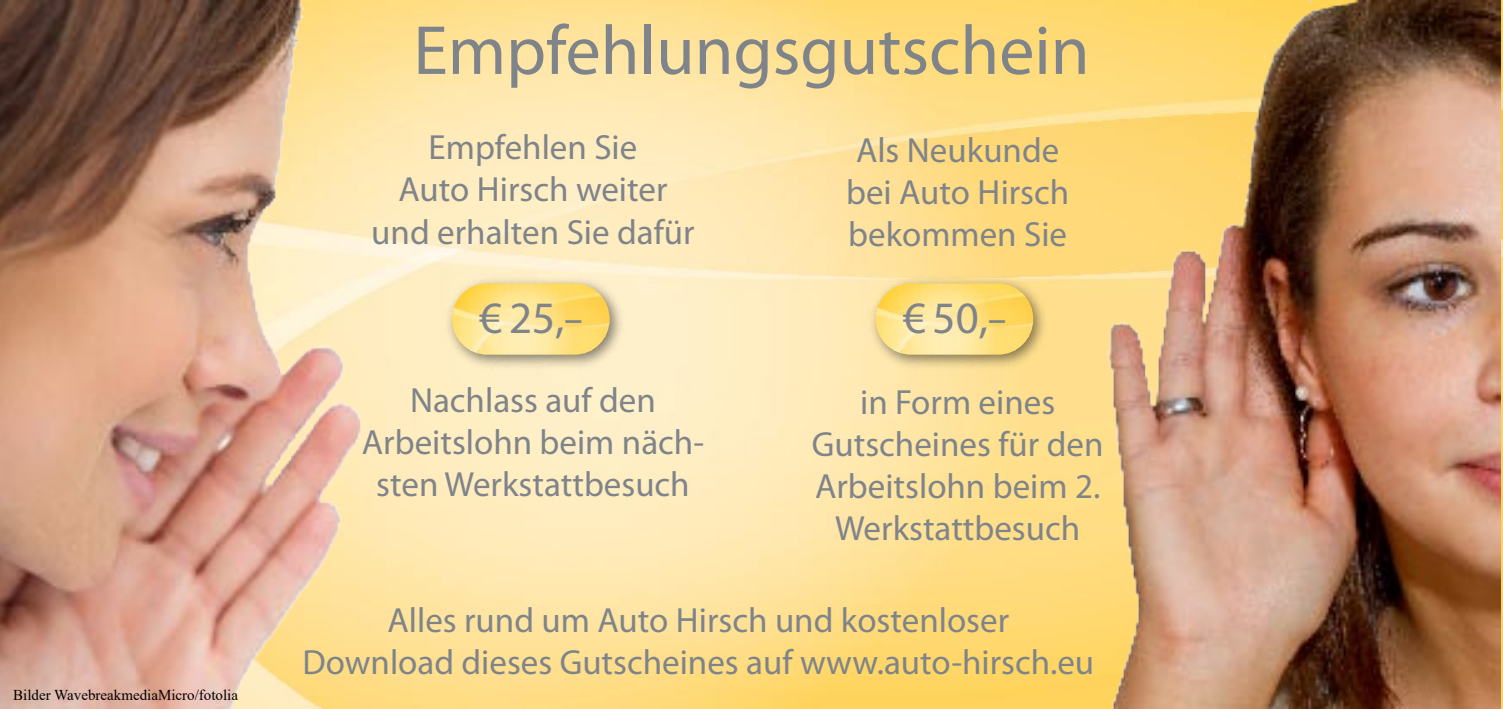
<style>
.page{position:relative;width:1503px;height:709px;background:#fff}
.page>*{position:absolute;margin:0;border:0;box-sizing:border-box;transform-origin:0 0}
.t1{font:70px "Myriad Pro";color:#7f848a}
.t2{font:45px "Myriad Pro";color:#7f848a}
.t3{font:35px/42px "Myriad Pro";color:#7f848a;text-align:center}
.t4{font:15px "Times New Roman";color:#000}
</style>
<div class="page">
<img style="left:547px;top:0;width:955px;height:709px">
<img style="left:0;top:0;width:547px;height:709px">
<div style="left:866px;top:274px;width:183px;height:97px;background:#000;opacity:.5"></div>
<img style="left:875px;top:283px;width:117px;height:72px">
<div style="left:442px;top:274px;width:184px;height:97px;background:#000;opacity:.5"></div>
<img style="left:452px;top:283px;width:157px;height:72px">
<img style="left:992px;top:0;width:508px;height:709px">
<p class="t4" style="left:13px;top:685px;width:226px">Bilder WavebreakmediaMicro/fotolia</p>
<h1 class="t1" style="left:413px;top:7px;width:677px">Empfehlungsgutschein</h1>
<p class="t3" style="left:371px;top:126px;width:325px">Empfehlen Sie<br>Auto Hirsch weiter und erhalten Sie dafür</p>
<p class="t3" style="left:846px;top:128px;width:225px;text-align:left">Als Neukunde bei Auto Hirsch bekommen Sie</p>
<p class="t2" style="left:479px;top:290px;width:105px">€ 25,–</p>
<p class="t2" style="left:902px;top:290px;width:105px">€ 50,–</p>
<p class="t3" style="left:362px;top:378px;width:344px">Nachlass auf den<br>Arbeitslohn beim näch&shy;sten Werkstattbesuch</p>
<p class="t3" style="left:812px;top:380px;width:293px">in Form eines<br>Gutscheines für den<br>Arbeitslohn beim 2.<br>Werkstattbesuch</p>
<p class="t3" style="left:302px;top:598px;width:793px">Alles rund um Auto Hirsch und kostenloser<br>Download dieses Gutscheines auf www.auto-hirsch.eu</p>
</div>
